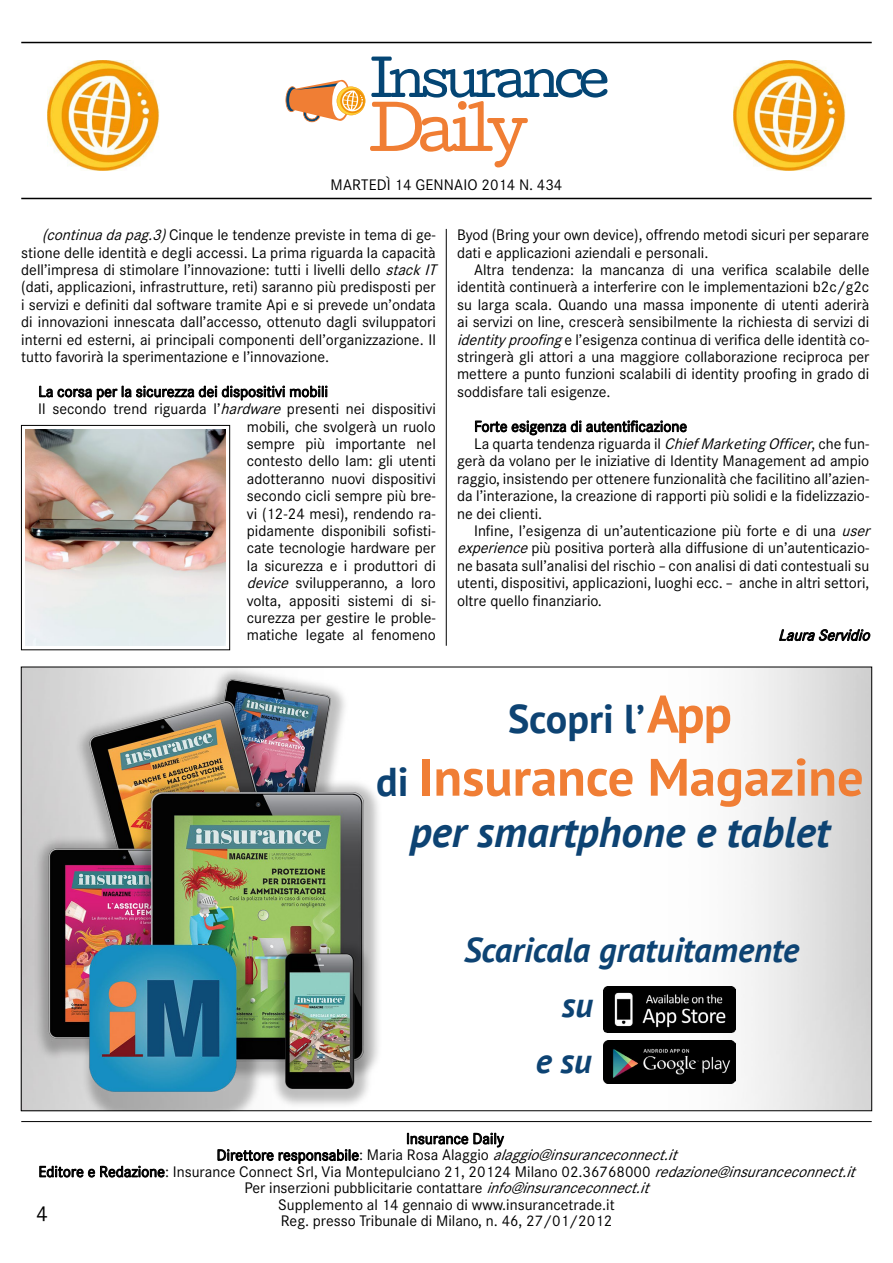
<style>
.page{position:relative;width:893px;height:1263px;background:#fff}
.page>*{position:absolute;margin:0;border:0;box-sizing:border-box;transform-origin:0 0}
.t1{font:700 52.5px "PT Sans";color:#f07e35}
.t2{font:italic 700 42.9px "PT Sans";color:#0d4373}
.t3{font:700 40.05px "PT Sans";color:#0d4373}
.t4{font:italic 700 34.5px "PT Sans";color:#0d4373}
.t5{font:21px "Corporate S";color:#000}
.t6{font:15px/17.4px "Corporate S";color:#000}
.t7{font:italic 15px "Corporate S";color:#000}
.s1{font-style:italic}
.s2{font-size:52.5px;color:#f07e35}
.s3{font-size:40.05px;color:#0d4373}
</style>
<div class="page">
<svg style="left:285px;top:57px;width:322px;height:110px"></svg>
<hr style="left:21px;top:42px;width:851px;height:1px;background:#000">
<hr style="left:21px;top:198px;width:851px;height:1px;background:#000">
<img style="left:47px;top:60px;width:112px;height:110px">
<img style="left:734px;top:60px;width:112px;height:110px">
<hr style="left:21px;top:1121px;width:851px;height:1px;background:#000">
<svg style="left:407px;top:1132px;width:98px;height:16px"></svg>
<svg style="left:217px;top:1149px;width:142px;height:15px"></svg>
<svg style="left:39px;top:1165px;width:126px;height:13px"></svg>
<svg style="left:39px;top:385px;width:289px;height:16px"></svg>
<hr style="left:446px;top:229px;width:1px;height:417px;background:#000">
<img style="left:23px;top:669px;width:847px;height:440px">
<img style="left:603px;top:986px;width:133px;height:46px">
<img style="left:603px;top:1040px;width:133px;height:43px">
<svg style="left:475px;top:420px;width:212px;height:16px"></svg>
<svg style="left:779px;top:629px;width:92px;height:13px"></svg>
<div style="left:21px;top:425px;width:209px;height:225px;border:1px solid #000"></div>
<img style="left:25px;top:430px;width:201px;height:216px">
<p class="t6" style="left:331px;top:177px;width:233px">MARTEDÌ 14 GENNAIO 2014 N. 434</p>
<p class="t6" style="left:21px;top:226px;width:421px;text-indent:21px"><span class="s1">(continuadapag.3)</span>Cinque le tendenze previste in tema di ge&shy;stione delle identità e degli accessi. La prima riguarda la capacità dell’impresa di stimolare l’innovazione: tutti i livelli dello <span class="s1">stackIT </span>(dati, applicazioni, infrastrutture, reti) saranno più predisposti per i servizi e definiti dal software tramite Api e si prevede un’ondata di innovazioni innescata dall’accesso, ottenuto dagli sviluppatori interni ed esterni, ai principali componenti dell’organizzazione. Il tutto favorirà la sperimentazione e l’innovazione.</p>
<p class="t6" style="left:38px;top:383px;width:291px">La corsa per la sicurezza dei dispositivi mobili</p>
<p class="t6" style="left:38px;top:400px;width:399px">Il secondo trend riguarda l’<span class="s1">hardware</span> presenti nei dispositivi</p>
<p class="t6" style="left:247px;top:418px;width:190px">mobili, che svolgerà un ruolo</p>
<p class="t6" style="left:247px;top:435px;width:190px">sempre più importante nel</p>
<p class="t6" style="left:247px;top:453px;width:190px">contesto dello Iam: gli utenti</p>
<p class="t6" style="left:247px;top:470px;width:190px">adotteranno nuovi dispositivi</p>
<p class="t6" style="left:247px;top:487px;width:191px">secondo cicli sempre più bre-</p>
<p class="t6" style="left:247px;top:505px;width:190px">vi (12-24 mesi), rendendo ra-</p>
<p class="t6" style="left:247px;top:522px;width:190px">pidamente disponibili sofisti-</p>
<p class="t6" style="left:247px;top:540px;width:191px">cate tecnologie hardware per</p>
<p class="t6" style="left:247px;top:557px;width:190px">la sicurezza e i produttori di</p>
<p class="t6" style="left:247px;top:574px;width:190px"><span class="s1">device</span> svilupperanno, a loro</p>
<p class="t6" style="left:247px;top:592px;width:190px">volta, appositi sistemi di si-</p>
<p class="t6" style="left:247px;top:609px;width:190px">curezza per gestire le proble-</p>
<p class="t6" style="left:247px;top:627px;width:190px">matiche legate al fenomeno</p>
<p class="t6" style="left:457px;top:226px;width:414px">Byod (Bring your own device), offrendo metodi sicuri per separare dati e applicazioni aziendali e personali.</p>
<p class="t6" style="left:457px;top:261px;width:414px;text-align:justify;text-indent:17px">Altra tendenza: la mancanza di una verifica scalabile delle identità continuerà a interferire con le implementazioni b2c/g2c su larga scala. Quando una massa imponente di utenti aderirà ai servizi on line, crescerà sensibilmente la richiesta di servizi di <span class="s1">identityproofing</span>e l’esigenza continua di verifica delle identità co&shy;stringerà gli attori a una maggiore collaborazione reciproca per mettere a punto funzioni scalabili di identity proofing in grado di soddisfare tali esigenze.</p>
<p class="t6" style="left:474px;top:418px;width:215px">Forte esigenza di autentificazione</p>
<p class="t6" style="left:474px;top:435px;width:397px">La quarta tendenza riguarda il <span class="s1">ChiefMarketingOfficer</span>, che fun-</p>
<p class="t6" style="left:457px;top:453px;width:414px">gerà da volano per le iniziative di Identity Management ad ampio</p>
<p class="t6" style="left:457px;top:470px;width:414px">raggio, insistendo per ottenere funzionalità che facilitino all’azien-</p>
<p class="t6" style="left:457px;top:487px;width:414px">da l’interazione, la creazione di rapporti più solidi e la fidelizzazio-</p>
<p class="t6" style="left:457px;top:505px;width:87px">ne dei clienti.</p>
<p class="t6" style="left:474px;top:522px;width:402px">Infine, l’esigenza di un’autenticazione più forte e di una <span class="s1">user</span></p>
<p class="t6" style="left:457px;top:540px;width:414px"><span class="s1">experience</span>più positiva porterà alla diffusione di un’autenticazio-</p>
<p class="t6" style="left:457px;top:557px;width:414px">ne basata sull’analisi del rischio – con analisi di dati contestuali su</p>
<p class="t6" style="left:457px;top:574px;width:414px">utenti, dispositivi, applicazioni, luoghi ecc. – anche in altri settori,</p>
<p class="t6" style="left:457px;top:592px;width:146px">oltre quello finanziario.</p>
<p class="t7" style="left:778px;top:626px;width:98px">LauraServidio</p>
<h3 class="t3" style="left:508px;top:692px;width:225px">Scopri l’<span class="s2">App</span></h3>
<h1 class="t1" style="left:376px;top:742px;width:489px"><span class="s3">di</span> Insurance Magazine</h1>
<h2 class="t2" style="left:410px;top:803px;width:421px">per smartphone e tablet</h2>
<h3 class="t4" style="left:464px;top:927px;width:337px">Scaricala gratuitamente</h3>
<h3 class="t4" style="left:562px;top:982px;width:33px">su</h3>
<h3 class="t4" style="left:536px;top:1038px;width:58px">e su</h3>
<p class="t6" style="left:406px;top:1130px;width:99px">Insurance Daily</p>
<p class="t6" style="left:217px;top:1146px;width:468px">Direttore responsabile: Maria Rosa Alaggio <span class="s1">alaggio@insuranceconnect.it</span></p>
<p class="t6" style="left:38px;top:1163px;width:824px">Editore e Redazione: Insurance Connect Srl, Via Montepulciano 21, 20124 Milano 02.36768000 <span class="s1">redazione@insuranceconnect.it</span></p>
<p class="t6" style="left:244px;top:1179px;width:412px">Per inserzioni pubblicitarie contattare <span class="s1">info@insuranceconnect.it</span></p>
<p class="t6" style="left:278px;top:1196px;width:338px">Supplemento al 14 gennaio di www.insurancetrade.it</p>
<p class="t6" style="left:281px;top:1212px;width:333px">Reg. presso Tribunale di Milano, n. 46, 27/01/2012</p>
<h3 class="t5" style="left:36px;top:1201px;width:13px">4</h3>
</div>
